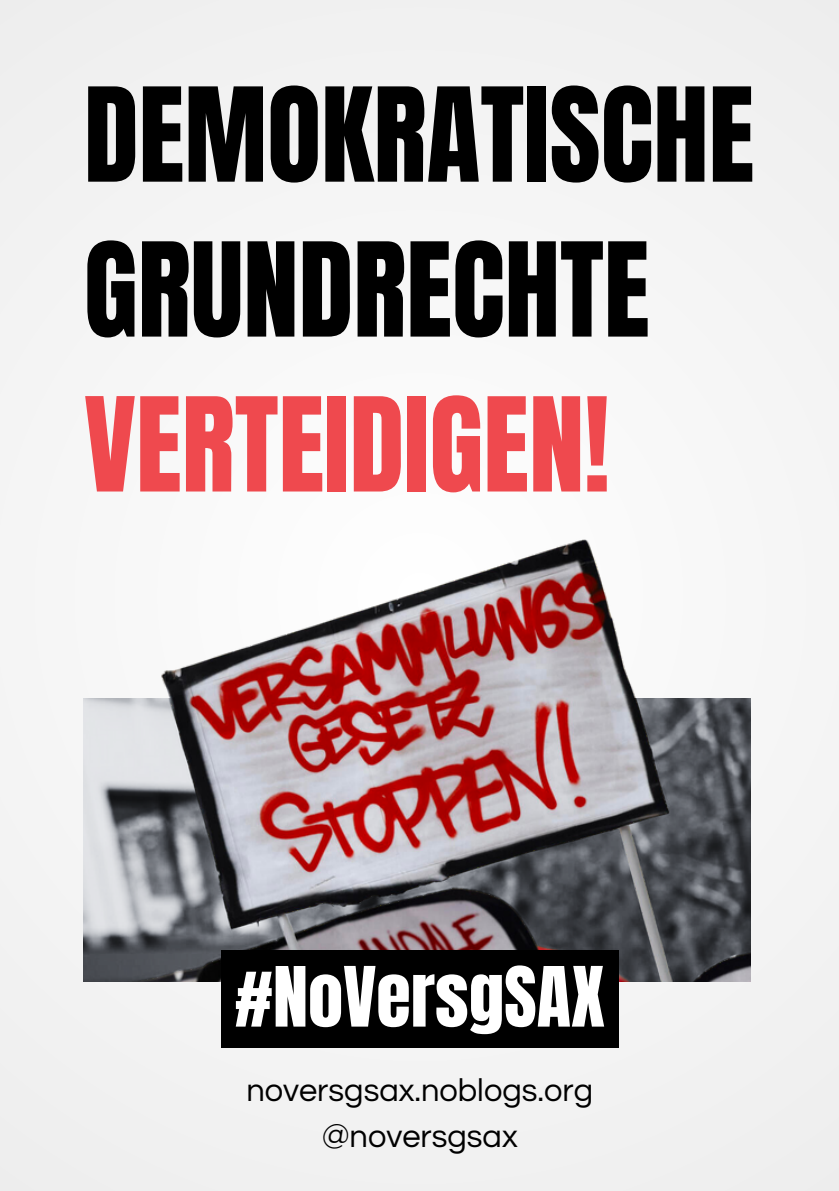
<style>
.page{position:relative;width:839px;height:1191px;background:#fff}
.page>*{position:absolute;margin:0;border:0;box-sizing:border-box;transform-origin:0 0}
.t1{font:111px/155px "Anton";color:#000}
.t2{font:70.6px "Anton";color:#fff}
.t3{font:32.6px "Questrial";color:#000}
.s1{color:#ef494e}
</style>
<div class="page">
<div style="left:0;top:0;width:838px;height:1191px;background:#f3f3f3"></div>
<img style="left:84px;top:533px;width:666px;height:449px">
<div style="left:221px;top:950px;width:397px;height:98px;background:#000"></div>
<h2 class="t1" style="left:84px;top:59px;width:672px">DEMOKRATISCHE<br>GRUNDRECHTE<br><span class="s1">VERTEIDIGEN!</span></h2>
<h1 class="t2" style="left:234px;top:946px;width:372px">#NoVersgSAX</h1>
<p class="t3" style="left:246px;top:1075px;width:348px">noversgsax.noblogs.org</p>
<p class="t3" style="left:322px;top:1120px;width:197px">@noversgsax</p>
</div>
